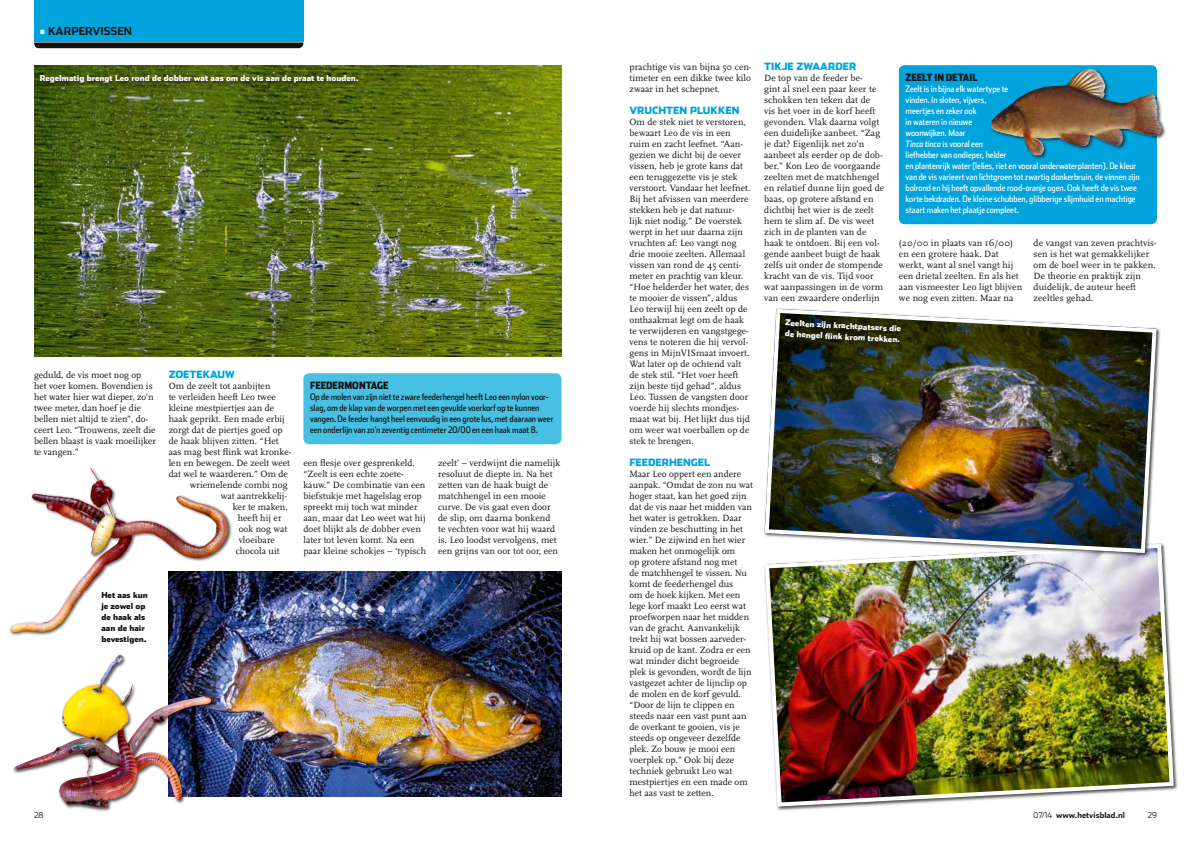
<style>
.page{position:relative;width:1191px;height:842px;background:#fff}
.page>*{position:absolute;margin:0;border:0;box-sizing:border-box;transform-origin:0 0}
.t1{font:700 11px "Stainless";color:#121212}
.t2{font:900 10px "Stainless";color:#00a3db}
.t3{font:900 10px "Stainless Cond";color:#121212}
.t4{font:9.5px/11px "Scala";letter-spacing:.005em;color:#121212}
.t5{font:9px/11px "Stainless Cond";color:#fff}
.t6{font:9px/11px "Stainless Cond";color:#121212}
.t7{font:900 8px/11px "Stainless";color:#fff}
.t8{font:900 8px/11px "Stainless";color:#121212}
.t9{font:700 8px "Stainless";color:#121212}
.t10{font:300 8px "Stainless";color:#121212}
.s1{font-weight:900;color:#fff}
.s2{font-style:italic}
.s3{font-weight:300}
</style>
<div class="page">
<svg style="left:34px;top:43px;width:269px;height:5px"></svg>
<div style="left:34px;top:0;width:269px;height:41px;background:#00a3db"></div>
<img style="left:34px;top:65px;width:527px;height:291px">
<div style="left:303px;top:373px;width:258px;height:71px;background:#48c0e3;border-radius:6px"></div>
<div style="left:899px;top:65px;width:258px;height:159px;background:#00a3db;border-radius:6px"></div>
<div style="left:38px;top:74px;width:324px;height:13px;background:#121212;opacity:.75"></div>
<img style="left:169px;top:571px;width:392px;height:225px">
<img style="left:764px;top:543px;width:411px;height:266px">
<div style="left:989px;top:67px;width:177px;height:92px;background:#121212;opacity:.75"></div>
<img style="left:1003px;top:69px;width:86px;height:41px">
<div style="left:9px;top:466px;width:223px;height:170px;background:#121212;opacity:.75"></div>
<img style="left:10px;top:468px;width:110px;height:165px">
<div style="left:12px;top:653px;width:204px;height:159px;background:#121212;opacity:.75"></div>
<img style="left:14px;top:657px;width:198px;height:150px">
<img style="left:764px;top:308px;width:394px;height:247px">
<div style="left:783px;top:318px;width:122px;height:29px;background:#121212;opacity:.75"></div>
<p class="t1" style="left:40px;top:25px;width:94px"><span class="s1">•</span> KARPERVISSEN</p>
<p class="t7" style="left:40px;top:73px;width:321px">Regelmatig brengt Leo rond de dobber wat aas om de vis aan de praat te houden.</p>
<p class="t4" style="left:34px;top:370px;width:124px">geduld, de vis moet nog op het voer komen. Bovendien is het water hier wat dieper, zo’n twee meter, dan hoef je die bellen niet altijd te zien”, do&shy;ceert Leo. “Trouwens, zeelt die bellen blaast is vaak moeilijker te vangen.”</p>
<p class="t2" style="left:169px;top:368px;width:68px">ZOETEKAUW</p>
<p class="t4" style="left:169px;top:381px;width:103px">Om de zeelt tot aanbijten</p>
<p class="t4" style="left:169px;top:392px;width:109px">te verleiden heeft Leo twee</p>
<p class="t4" style="left:169px;top:403px;width:107px">kleine mestpiertjes aan de</p>
<p class="t4" style="left:169px;top:414px;width:118px">haak geprikt. Een made erbij</p>
<p class="t4" style="left:169px;top:425px;width:115px">zorgt dat de piertjes goed op</p>
<p class="t4" style="left:169px;top:436px;width:111px">de haak blijven zitten. “Het</p>
<p class="t4" style="left:169px;top:447px;width:124px">aas mag best flink wat kronke-</p>
<p class="t4" style="left:169px;top:458px;width:123px">len en bewegen. De zeelt weet</p>
<p class="t4" style="left:169px;top:469px;width:121px">dat wel te waarderen.” Om de</p>
<p class="t4" style="left:190px;top:480px;width:99px">wriemelende combi nog</p>
<p class="t4" style="left:221px;top:491px;width:68px">wat aantrekkelij-</p>
<p class="t4" style="left:233px;top:502px;width:57px">ker te maken,</p>
<p class="t4" style="left:238px;top:513px;width:45px">heeft hij er</p>
<p class="t4" style="left:239px;top:524px;width:50px">ook nog wat</p>
<p class="t4" style="left:239px;top:535px;width:38px">vloeibare</p>
<p class="t4" style="left:236px;top:546px;width:45px">chocola uit</p>
<p class="t3" style="left:310px;top:379px;width:80px">FEEDERMONTAGE</p>
<p class="t6" style="left:310px;top:391px;width:245px">Op de molen van zijn niet te zware feederhengel heeft Leo een nylon voor&shy;slag, om de klap van de worpen met een gevulde voerkorf op te kunnen vangen. De feeder hangt heel eenvoudig in een grote lus, met daaraan weer een onderlijn van zo’n zeventig centimeter 20/00 en een haak maat 8.</p>
<p class="t4" style="left:303px;top:458px;width:124px">een flesje over gesprenkeld. “Zeelt is een echte zoete&shy;kauw.” De combinatie van een biefstukje met hagelslag erop spreekt mij toch wat minder aan, maar dat Leo weet wat hij doet blijkt als de dobber even later tot leven komt. Na een paar kleine schokjes – ‘typisch</p>
<p class="t4" style="left:438px;top:458px;width:124px">zeelt’ – verdwijnt die namelijk resoluut de diepte in. Na het zetten van de haak buigt de matchhengel in een mooie curve. De vis gaat even door de slip, om daarna bonkend<br>te vechten voor wat hij waard is. Leo loodst vervolgens, met een grijns van oor tot oor, een</p>
<p class="t8" style="left:101px;top:590px;width:48px">Het aas kun je zowel op de haak als aan de hair bevestigen.</p>
<p class="t10" style="left:34px;top:811px;width:11px">28</p>
<p class="t4" style="left:629px;top:62px;width:124px;text-align:justify">prachtige vis van bijna 50 cen&shy;timeter en een dikke twee kilo zwaar in het schepnet.</p>
<p class="t2" style="left:629px;top:104px;width:111px">VRUCHTEN PLUKKEN</p>
<p class="t4" style="left:629px;top:117px;width:122px">Om de stek niet te verstoren, bewaart Leo de vis in een ruim en zacht leefnet. “Aan&shy;gezien we dicht bij de oever vissen, heb je grote kans dat een teruggezette vis je stek verstoort. Vandaar het leefnet.<br>Bij het afvissen van meerdere stekken heb je dat natuur-<br>lijk niet nodig.” De voerstek werpt in het uur daarna zijn vruchten af: Leo vangt nog drie mooie zeelten. Allemaal vissen van rond de 45 centi&shy;meter en prachtig van kleur. “Hoe helderder het water, des te mooier de vissen”, aldus<br>Leo terwijl hij een zeelt op de onthaakmat legt om de haak te verwijderen en vangstgege&shy;vens te noteren die hij vervol&shy;gens in MijnVISmaat invoert.<br>Wat later op de ochtend valt de stek stil. “Het voer heeft zijn beste tijd gehad”, aldus<br>Leo. Tussen de vangsten door voerde hij slechts mondjes&shy;maat wat bij. Het lijkt dus tijd om weer wat voerballen op de stek te brengen.</p>
<p class="t2" style="left:629px;top:456px;width:82px">FEEDERHENGEL</p>
<p class="t4" style="left:629px;top:469px;width:125px">Maar Leo oppert een andere aanpak. “Omdat de zon nu wat hoger staat, kan het goed zijn dat de vis naar het midden van het water is getrokken. Daar vinden ze beschutting in het wier.” De zijwind en het wier maken het onmogelijk om<br>op grotere afstand nog met<br>de matchhengel te vissen. Nu komt de feederhengel dus<br>om de hoek kijken. Met een lege korf maakt Leo eerst wat proefworpen naar het midden van de gracht. Aanvankelijk trekt hij wat bossen aarveder&shy;kruid op de kant. Zodra er een wat minder dicht begroeide plek is gevonden, wordt de lijn vastgezet achter de lijnclip op de molen en de korf gevuld. “Door de lijn te clippen en steeds naar een vast punt aan de overkant te gooien, vis je steeds op ongeveer dezelfde plek. Zo bouw je mooi een voerplek op.” Ook bij deze techniek gebruikt Leo wat mestpiertjes en een made om het aas vast te zetten.</p>
<p class="t2" style="left:764px;top:60px;width:94px">TIKJE ZWAARDER</p>
<p class="t4" style="left:764px;top:73px;width:122px">De top van de feeder be-<br>gint al snel een paar keer te schokken ten teken dat de<br>vis het voer in de korf heeft gevonden. Vlak daarna volgt een duidelijke aanbeet. “Zag je dat? Eigenlijk net zo’n aanbeet als eerder op de dob&shy;ber.” Kon Leo de voorgaande zeelten met de matchhengel en relatief dunne lijn goed de baas, op grotere afstand en dichtbij het wier is de zeelt hem te slim af. De vis weet zich in de planten van de haak te ontdoen. Bij een vol&shy;gende aanbeet buigt de haak zelfs uit onder de stompende kracht van de vis. Tijd voor wat aanpassingen in de vorm van een zwaardere onderlijn</p>
<p class="t3" style="left:905px;top:71px;width:74px">ZEELT IN DETAIL</p>
<p class="t5" style="left:905px;top:83px;width:235px">Zeelt is in bijna elk watertype te<br>vinden. In sloten, vijvers,<br>meertjes en zeker ook<br>in wateren in nieuwe<br>woonwijken. Maar<br><span class="s2">Tinca tinca</span> is vooral een<br>liefhebber van ondieper, helder<br>en plantenrijk water (lelies, riet en vooral onderwaterplanten). De kleur van de vis varieert van lichtgroen tot zwartig donkerbruin, de vinnen zijn bolrond en hij heeft opvallende rood-oranje ogen. Ook heeft de vis twee korte bekdraden. De kleine schubben, glibberige slijmhuid en machtige staart maken het plaatje compleet.</p>
<p class="t4" style="left:899px;top:238px;width:125px">(20/00 in plaats van 16/00) en een grotere haak. Dat werkt, want al snel vangt hij een drietal zeelten. En als het aan vismeester Leo ligt blijven we nog even zitten. Maar na</p>
<p class="t4" style="left:1033px;top:238px;width:125px">de vangst van zeven prachtvis&shy;sen is het wat gemakkelijker om de boel weer in te pakken.<br>De theorie en praktijk zijn duidelijk, de auteur heeft zeeltles gehad.</p>
<p class="t7" style="left:785px;top:317px;width:117px;rotate:3deg">Zeelten zijn krachtpatsers die de hengel fl ink krom trekken.</p>
<p class="t9" style="left:1033px;top:810px;width:93px"><span class="s3">07/14</span> WWW.HETVISBLAD.NL</p>
<p class="t10" style="left:1148px;top:811px;width:11px">29</p>
</div>
